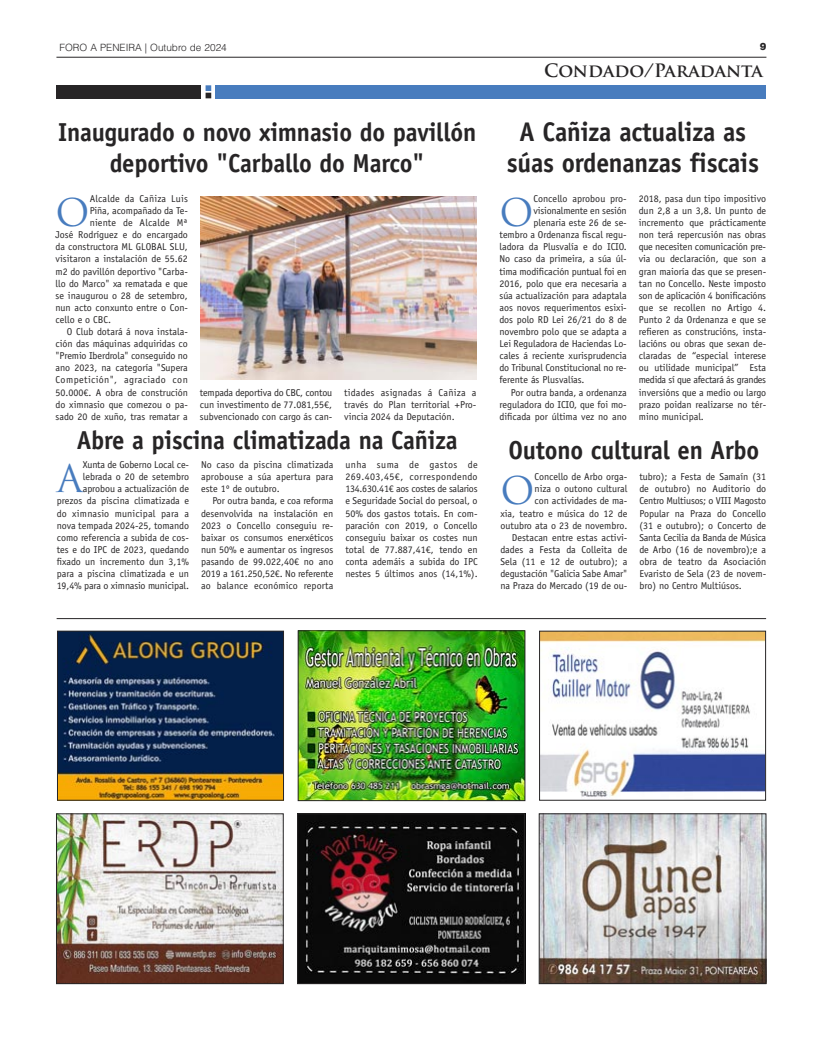
<style>
.page{position:relative;width:823px;height:1049px;background:#fff}
.page>*{position:absolute;margin:0;border:0;box-sizing:border-box;transform-origin:0 0}
.t1{font:37.2px "Trajan Pro";color:#487cbe}
.t2{font:700 27px/30.2px "Officina Sans Std";letter-spacing:-.01em;color:#272526;text-align:center;scale:.95 1}
.t3{font:700 26px/31.2px "Officina Sans Std";letter-spacing:-.01em;color:#272526;text-align:center;scale:.95 1}
.t4{font:700 18px "Trajan Pro";color:#272526}
.t5{font:10px/12.1px "Officina Sans Std";color:#272526;text-align:justify}
.t6{font:10px "Officina Sans Std";letter-spacing:.02em;color:#272526}
.t7{font:300 10px "Helvetica LT Std";color:#272526}
.t8{font:900 10px "Helvetica Neue LT";color:#272526}
</style>
<div class="page">
<hr style="left:56px;top:57px;width:710px;height:1px;background:#272526">
<div style="left:57px;top:85px;width:144px;height:13px;background:#272526"></div>
<div style="left:215px;top:85px;width:551px;height:13px;background:#487cbe"></div>
<svg style="left:205px;top:85px;width:6px;height:13px"></svg>
<img style="left:200px;top:196px;width:276px;height:183px">
<hr style="left:57px;top:618px;width:708px;height:1px;background:#272526">
<img style="left:59px;top:633px;width:223px;height:166px">
<div style="left:57px;top:631px;width:227px;height:170px;border:1px solid #272526"></div>
<img style="left:540px;top:633px;width:223px;height:166px">
<div style="left:538px;top:631px;width:227px;height:170px;border:1px solid #272526"></div>
<img style="left:299px;top:814px;width:226px;height:169px">
<div style="left:297px;top:814px;width:227px;height:170px;border:1px solid #272526"></div>
<img style="left:58px;top:814px;width:226px;height:169px">
<div style="left:56px;top:814px;width:227px;height:170px;border:1px solid #272526"></div>
<img style="left:540px;top:814px;width:226px;height:169px">
<div style="left:538px;top:814px;width:227px;height:170px;border:1px solid #272526"></div>
<img style="left:300px;top:633px;width:222px;height:166px">
<div style="left:298px;top:631px;width:226px;height:170px;border:1px solid #272526"></div>
<p class="t7" style="left:59px;top:41px;width:169px">FORO A PENEIRA | Outubro de 2024</p>
<p class="t3" style="left:58px;top:118px;width:441px">Inaugurado o novo ximnasio do pavillón deportivo "Carballo do Marco"</p>
<p class="t1" style="left:56px;top:191px;width:36px">O</p>
<p class="t6" style="left:90px;top:195px;width:100px">Alcalde da Cañiza Luis</p>
<p class="t5" style="left:90px;top:205px;width:100px">Piña, acompañado da Te-</p>
<p class="t6" style="left:90px;top:219px;width:100px">niente de Alcalde Mª</p>
<p class="t5" style="left:56px;top:230px;width:134px">José Rodríguez e do encargado</p>
<p class="t5" style="left:56px;top:242px;width:134px">da constructora ML GLOBAL SLU,</p>
<p class="t5" style="left:56px;top:254px;width:134px">visitaron a instalación de 55.62</p>
<p class="t5" style="left:56px;top:266px;width:134px">m2 do pavillón deportivo "Carba-</p>
<p class="t5" style="left:56px;top:278px;width:134px">llo do Marco" xa rematada e que</p>
<p class="t5" style="left:56px;top:290px;width:134px">se inaugurou o 28 de setembro,</p>
<p class="t5" style="left:56px;top:302px;width:134px">nun acto conxunto entre o Con-</p>
<p class="t5" style="left:56px;top:314px;width:57px">cello e o CBC.</p>
<p class="t5" style="left:56px;top:326px;width:134px;text-indent:11px">O Club dotará á nova instala&shy;ción das máquinas adquiridas co "Premio Iberdrola" conseguido no ano 2023, na categoría "Supera Competición", agraciado con 50.000€. A obra de construción do ximnasio que comezou o pa&shy;sado 20 de xuño, tras rematar a</p>
<p class="t5" style="left:200px;top:387px;width:134px">tempada deportiva do CBC, contou cun investimento de 77.081,55€, subvencionado con cargo ás can-</p>
<p class="t5" style="left:344px;top:387px;width:134px">tidades asignadas á Cañiza a través do Plan territorial +Pro&shy;vincia 2024 da Deputación.</p>
<p class="t3" style="left:77px;top:427px;width:402px">Abre a piscina climatizada na Cañiza</p>
<p class="t5" style="left:57px;top:459px;width:134px;text-align:right">Xunta de Goberno Local ce&shy;lebrada o 20 de setembro aprobou a actualización de prezos da piscina climatizada e do ximnasio municipal para a nova tempada 2024-25, tomando como referencia a subida de cos&shy;tes e do IPC de 2023, quedando fixado un incremento dun 3,1% para a piscina climatizada e un<br>19,4% para o ximnasio municipal.</p>
<p class="t5" style="left:201px;top:459px;width:134px">No caso da piscina climatizada aprobouse a súa apertura para este 1º de outubro.</p>
<p class="t1" style="left:57px;top:458px;width:28px">A</p>
<p class="t5" style="left:201px;top:496px;width:134px;text-indent:11px">Por outra banda, e coa reforma desenvolvida na instalación en 2023 o Concello conseguiu re&shy;baixar os consumos enerxéticos nun 50% e aumentar os ingresos pasando de 99.022,40€ no ano 2019 a 161.250,52€. No referente ao balance económico reporta</p>
<p class="t5" style="left:345px;top:459px;width:134px">unha suma de gastos de 269.403,45€, correspondendo 134.630.41€ aos costes de salarios e Seguridade Social do persoal, o 50% dos gastos totais. En com&shy;paración con 2019, o Concello conseguiu baixar os costes nun total de 77.887,41€, tendo en conta ademáis a subida do IPC nestes 5 últimos anos (14,1%).</p>
<p class="t8" style="left:759px;top:42px;width:8px">9</p>
<p class="t4" style="left:544px;top:60px;width:220px">Condado/Paradanta</p>
<p class="t2" style="left:506px;top:119px;width:267px">A Cañiza actualiza as súas ordenanzas fiscais</p>
<p class="t1" style="left:499px;top:191px;width:36px">O</p>
<p class="t5" style="left:533px;top:193px;width:95px">Concello aprobou pro-</p>
<p class="t5" style="left:533px;top:205px;width:95px">visionalmente en sesión</p>
<p class="t5" style="left:533px;top:217px;width:95px">plenaria este 26 de se-</p>
<p class="t5" style="left:499px;top:230px;width:129px">tembro a Ordenanza fiscal regu-</p>
<p class="t5" style="left:499px;top:242px;width:129px">ladora da Plusvalía e do ICIO.</p>
<p class="t5" style="left:499px;top:254px;width:129px">No caso da primeira, a súa úl-</p>
<p class="t5" style="left:499px;top:266px;width:129px">tima modificación puntual foi en</p>
<p class="t5" style="left:499px;top:278px;width:129px">2016, polo que era necesaria a</p>
<p class="t5" style="left:499px;top:290px;width:129px">súa actualización para adaptala</p>
<p class="t5" style="left:499px;top:302px;width:129px">aos novos requerimentos esixi-</p>
<p class="t5" style="left:499px;top:314px;width:129px">dos polo RD Lei 26/21 do 8 de</p>
<p class="t5" style="left:499px;top:326px;width:129px">novembro polo que se adapta a</p>
<p class="t5" style="left:499px;top:338px;width:129px">Lei Reguladora de Haciendas Lo-</p>
<p class="t5" style="left:499px;top:351px;width:129px">cales á reciente xurisprudencia</p>
<p class="t5" style="left:499px;top:363px;width:129px">do Tribunal Constitucional no re-</p>
<p class="t5" style="left:499px;top:375px;width:87px">ferente ás Plusvalías.</p>
<p class="t5" style="left:499px;top:387px;width:129px;text-indent:11px">Por outra banda, a ordenanza reguladora do ICIO, que foi mo&shy;dificada por última vez no ano</p>
<p class="t5" style="left:638px;top:193px;width:129px">2018, pasa dun tipo impositivo dun 2,8 a un 3,8. Un punto de incremento que prácticamente non terá repercusión nas obras que necesiten comunicación pre&shy;via ou declaración, que son a gran maioría das que se presen&shy;tan no Concello. Neste imposto son de aplicación 4 bonificacións que se recollen no Artigo 4.<br>Punto 2 da Ordenanza e que se refieren as construcións, insta&shy;lacións ou obras que sexan de&shy;claradas de “especial interese ou utilidade municipal” Esta medida sí que afectará ás grandes inversións que a medio ou largo prazo poidan realizarse no tér&shy;mino municipal.</p>
<p class="t3" style="left:508px;top:437px;width:265px">Outono cultural en Arbo</p>
<p class="t5" style="left:500px;top:472px;width:128px;text-align:right">Concello de Arbo orga-<br>niza o outono cultural<br>con actividades de ma-<br>xia, teatro e música do 12 de outubro ata o 23 de novembro.</p>
<p class="t5" style="left:500px;top:532px;width:128px;text-indent:11px">Destacan entre estas activi&shy;dades a Festa da Colleita de Sela (11 e 12 de outubro); a degustación "Galicia Sabe Amar" na Praza do Mercado (19 de ou-</p>
<p class="t1" style="left:500px;top:470px;width:36px">O</p>
<p class="t5" style="left:639px;top:472px;width:128px">tubro); a Festa de Samaín (31 de outubro) no Auditorio do Centro Multiusos; o VIII Magosto Popular na Praza do Concello (31 e outubro); o Concerto de Santa Cecilia da Banda de Música de Arbo (16 de novembro);e a obra de teatro da Asociación Evaristo de Sela (23 de novem&shy;bro) no Centro Multiúsos.</p>
</div>
